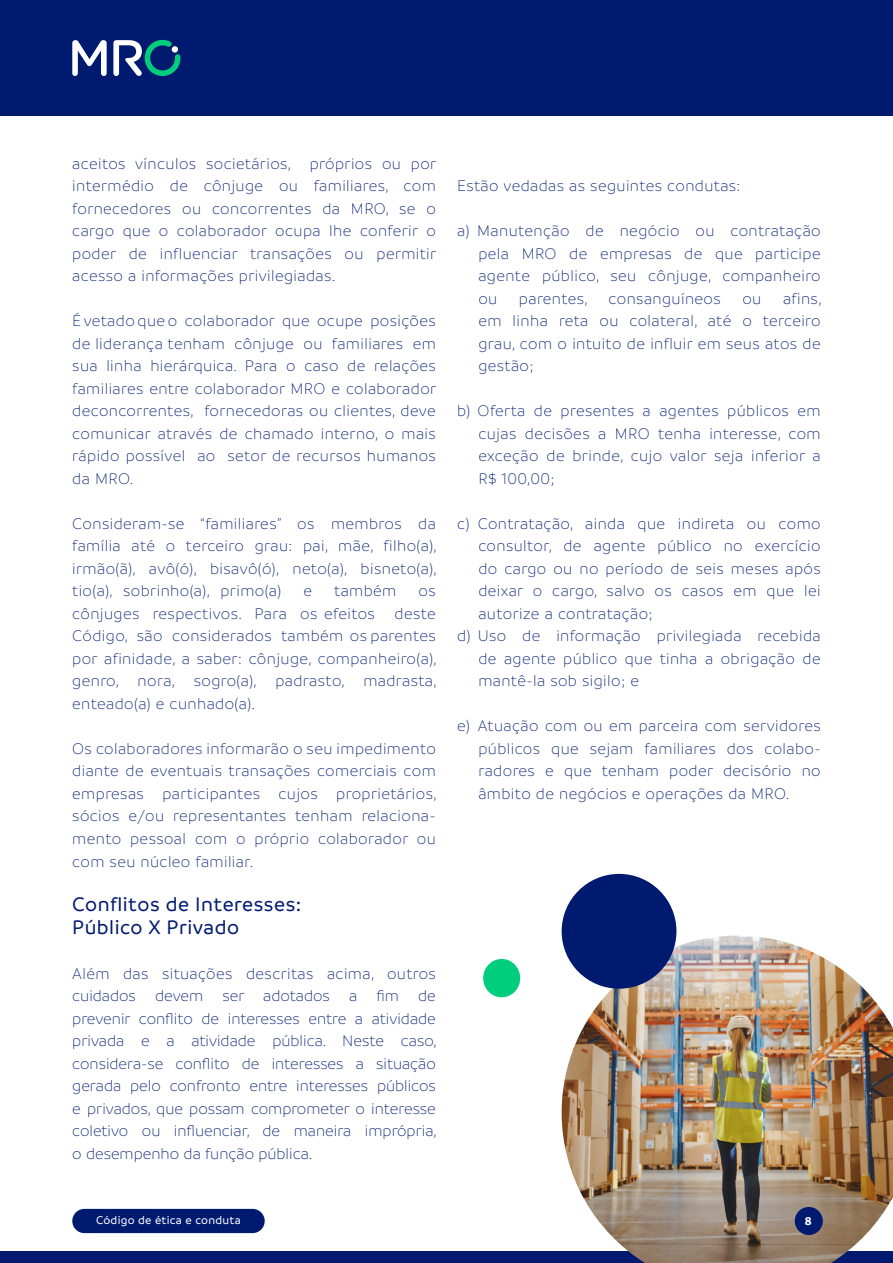
<style>
.page{position:relative;width:893px;height:1263px;background:#fff}
.page>*{position:absolute;margin:0;border:0;box-sizing:border-box;transform-origin:0 0}
.t1{font:500 21px/22.5px "Branding";letter-spacing:.025em;color:#001a70}
.t2{font:300 16.5px/22.5px "Branding";letter-spacing:.025em;color:#001a70;text-align:justify}
.t3{font:500 12px "Branding";letter-spacing:.025em;color:#fff}
.t4{font:700 12px "Branding";color:#fff}
</style>
<div class="page">
<div style="left:0;top:1251px;width:893px;height:12px;background:#001a70"></div>
<img style="left:562px;top:935px;width:331px;height:328px">
<div style="left:483px;top:959px;width:37px;height:38px;background:#00ce7c;border-radius:50%"></div>
<div style="left:795px;top:1207px;width:28px;height:28px;background:#001a70;border-radius:50%"></div>
<div style="left:0;top:0;width:893px;height:116px;background:#001a70"></div>
<svg style="left:72px;top:40px;width:35px;height:36px"></svg>
<svg style="left:113px;top:40px;width:68px;height:36px"></svg>
<div style="left:72px;top:1209px;width:193px;height:24px;background:#001a70;border-radius:12px"></div>
<div style="left:562px;top:874px;width:114px;height:115px;background:#001a70;border-radius:50%"></div>
<p class="t2" style="left:72px;top:152px;width:366px">aceitos vínculos societários, próprios ou por intermédio de cônjuge ou familiares, com fornecedores ou concorrentes da MRO, se o cargo que o colaborador ocupa lhe conferir o poder de influenciar transações ou permitir acesso a informações privilegiadas.</p>
<p class="t2" style="left:72px;top:310px;width:365px">É vetado que o colaborador que ocupe posições de liderança tenham cônjuge ou familiares em sua linha hierárquica. Para o caso de relações familiares entre colaborador MRO e colaborador deconcorrentes, fornecedoras ou clientes, deve comunicar através de chamado interno, o mais rápido possível ao setor de recursos humanos da MRO.</p>
<p class="t2" style="left:72px;top:512px;width:366px">Consideram-se “familiares” os membros da família até o terceiro grau: pai, mãe, filho(a), irmão(ã), avô(ó), bisavô(ó), neto(a), bisneto(a), tio(a), sobrinho(a), primo(a)</p>
<p class="t2" style="left:304px;top:580px;width:10px">e</p>
<p class="t2" style="left:334px;top:580px;width:64px">também</p>
<p class="t2" style="left:72px;top:580px;width:366px;text-indent:346px">os cônjuges respectivos. Para os efeitos deste Código, são considerados também os parentes por afinidade, a saber: cônjuge, companheiro(a), genro, nora, sogro(a), padrasto, madrasta, enteado(a) e cunhado(a).</p>
<p class="t2" style="left:72px;top:737px;width:366px">Os colaboradores informarão o seu impedimento diante de eventuais transações comerciais com empresas participantes cujos proprietários, sócios e/ou representantes tenham relaciona&shy;mento pessoal com o próprio colaborador ou com seu núcleo familiar.</p>
<p class="t1" style="left:72px;top:893px;width:231px">Conflitos de Interesses:<br>Público X Privado</p>
<p class="t2" style="left:72px;top:962px;width:366px">Além das situações descritas acima, outros cuidados devem ser adotados a fim de prevenir conflito de interesses entre a atividade privada e a atividade pública. Neste caso, considera-se conflito de interesses a situação gerada pelo confronto entre interesses públicos e privados, que possam comprometer o interesse coletivo ou influenciar, de maneira imprópria, o desempenho da função pública.</p>
<p class="t2" style="left:457px;top:175px;width:285px">Estão vedadas as seguintes condutas:</p>
<p class="t2" style="left:478px;top:220px;width:344px;text-indent:-21px">a) Manutenção de negócio ou contratação pela MRO de empresas de que participe agente público, seu cônjuge, companheiro ou</p>
<p class="t2" style="left:519px;top:287px;width:70px">parentes,</p>
<p class="t2" style="left:609px;top:287px;width:114px">consanguíneos</p>
<p class="t2" style="left:742px;top:287px;width:20px">ou</p>
<p class="t2" style="left:478px;top:287px;width:345px;text-indent:305px">afins, em linha reta ou colateral, até o terceiro grau, com o intuito de influir em seus atos de gestão;</p>
<p class="t2" style="left:478px;top:400px;width:344px;text-indent:-21px">b) Oferta de presentes a agentes públicos em cujas decisões a MRO tenha interesse, com exceção de brinde, cujo valor seja inferior a R$ 100,00;</p>
<p class="t2" style="left:457px;top:512px;width:365px">c) Contratação, ainda que indireta ou como</p>
<p class="t2" style="left:478px;top:535px;width:344px">consultor, de agente público no exercício</p>
<p class="t2" style="left:478px;top:557px;width:344px">do cargo ou no período de seis meses após</p>
<p class="t2" style="left:478px;top:580px;width:344px">deixar o cargo, salvo os casos em que lei</p>
<p class="t2" style="left:478px;top:602px;width:176px">autorize a contratação;</p>
<p class="t2" style="left:457px;top:625px;width:365px">d) Uso de informação privilegiada recebida</p>
<p class="t2" style="left:478px;top:648px;width:344px">de agente público que tinha a obrigação de</p>
<p class="t2" style="left:478px;top:670px;width:162px">mantê-la sob sigilo; e</p>
<p class="t2" style="left:478px;top:715px;width:344px;text-indent:-21px">e) Atuação com ou em parceira com servidores públicos que sejam familiares dos colabo&shy;radores e que tenham poder decisório no âmbito de negócios e operações da MRO.</p>
<p class="t3" style="left:96px;top:1214px;width:146px">Código de ética e conduta</p>
<p class="t4" style="left:805px;top:1214px;width:8px">8</p>
</div>
